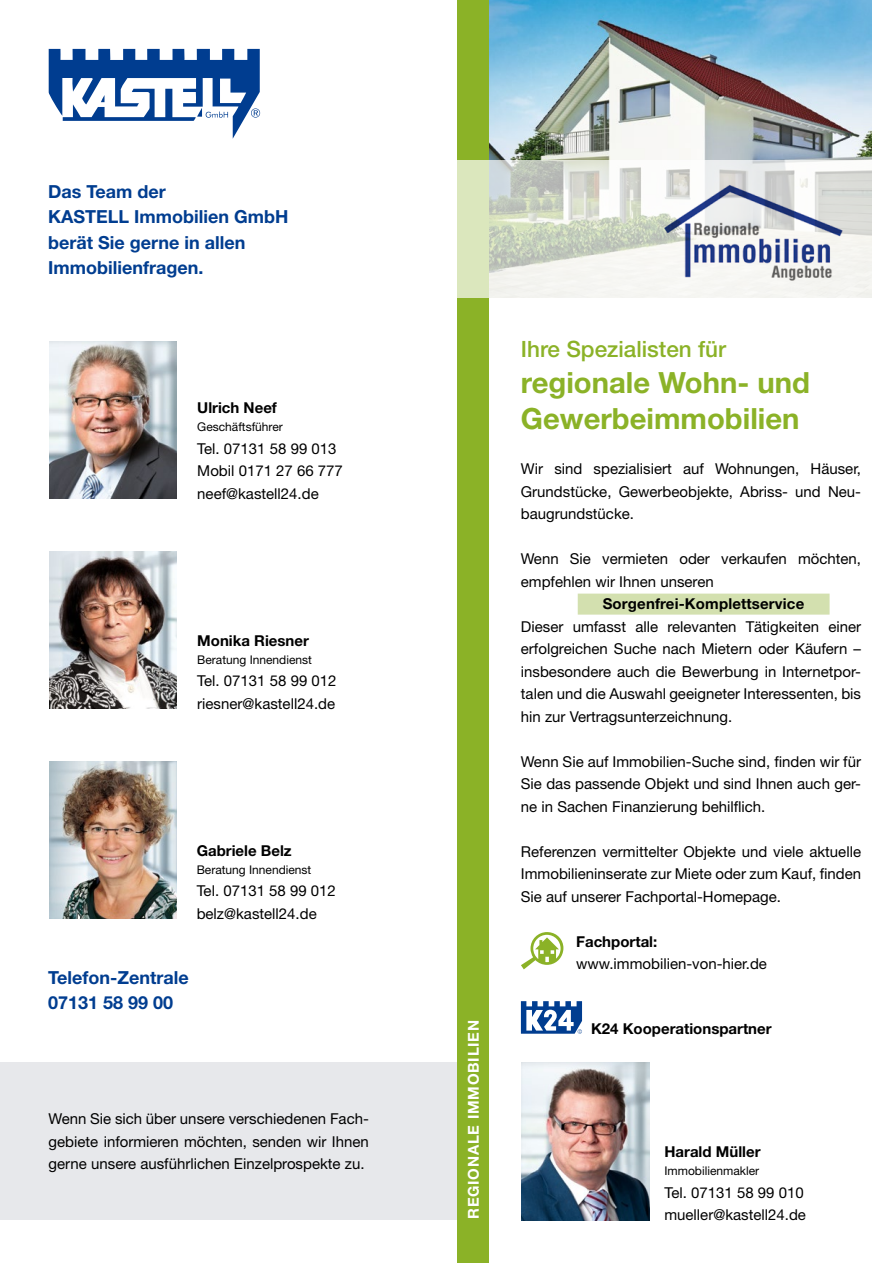
<style>
.page{position:relative;width:893px;height:1263px;background:#fff}
.page>*{position:absolute;margin:0;border:0;box-sizing:border-box;transform-origin:0 0}
.t1{font:700 29.25px/36px "Helvetica Neue LT Std";color:#8bb227}
.t2{font:500 22.5px "Helvetica Neue LT Std";color:#8bb227}
.t3{font:700 18px/25.5px "Helvetica Neue LT Std";color:#003d90}
.t4{font:15px/22.5px "Helvetica Neue LT Std";color:#000;text-align:justify}
.t5{font:700 15px "Helvetica Neue LT Std";color:#000}
.t6{font:700 15px "Helvetica Neue LT Std";letter-spacing:.05em;color:#fff}
.t7{font:12px "Helvetica Neue LT Std";color:#000}
</style>
<div class="page">
<div style="left:0;top:1063px;width:457px;height:157px;background:#e7e8eb"></div>
<img style="left:489px;top:0;width:383px;height:160px">
<div style="left:457px;top:0;width:32px;height:1263px;background:#8bb227"></div>
<img style="left:522px;top:1063px;width:127px;height:157px">
<img style="left:49px;top:341px;width:128px;height:158px">
<img style="left:49px;top:551px;width:128px;height:158px">
<img style="left:49px;top:761px;width:128px;height:158px">
<svg style="left:457px;top:160px;width:415px;height:138px"></svg>
<img style="left:635px;top:168px;width:237px;height:113px">
<svg style="left:521px;top:1001px;width:61px;height:33px"></svg>
<div style="left:578px;top:594px;width:252px;height:21px;background:#d3e0af"></div>
<svg style="left:521px;top:932px;width:42px;height:37px"></svg>
<svg style="left:49px;top:49px;width:211px;height:90px"></svg>
<p class="t3" style="left:48px;top:178px;width:242px">Das Team der<br>KASTELL Immobilien GmbH berät Sie gerne in allen<br>Immobilienfragen.</p>
<p class="t5" style="left:197px;top:398px;width:81px">Ulrich Neef</p>
<p class="t7" style="left:197px;top:420px;width:87px">Geschäftsführer</p>
<p class="t4" style="left:197px;top:437px;width:147px;text-align:left">Tel. 07131 58 99 013<br>Mobil 0171 27 66 777 neef@kastell24.de</p>
<p class="t5" style="left:197px;top:631px;width:113px">Monika Riesner</p>
<p class="t7" style="left:197px;top:652px;width:116px">Beratung Innendienst</p>
<p class="t4" style="left:197px;top:669px;width:141px">Tel. 07131 58 99 012 riesner@kastell24.de</p>
<p class="t5" style="left:197px;top:841px;width:96px">Gabriele Belz</p>
<p class="t7" style="left:197px;top:862px;width:116px">Beratung Innendienst</p>
<p class="t4" style="left:197px;top:879px;width:141px">Tel. 07131 58 99 012 belz@kastell24.de</p>
<p class="t3" style="left:48px;top:964px;width:142px">Telefon-Zentrale<br>07131 58 99 00</p>
<p class="t4" style="left:49px;top:1107px;width:322px">Wenn Sie sich über unsere verschiedenen Fach&shy;gebiete informieren möchten, senden wir Ihnen gerne unsere ausführlichen Einzelprospekte zu.</p>
<p class="t6" style="left:464px;top:1219px;width:200px;rotate:-90deg">REGIONALE IMMOBILIEN</p>
<h2 class="t2" style="left:521px;top:336px;width:207px">Ihre Spezialisten für</h2>
<h1 class="t1" style="left:521px;top:364px;width:291px">regionale Wohn- und<br>Gewerbeimmobilien</h1>
<p class="t4" style="left:521px;top:458px;width:342px">Wir sind spezialisiert auf Wohnungen, Häuser, Grundstücke, Gewerbeobjekte, Abriss- und Neu&shy;baugrundstücke.</p>
<p class="t4" style="left:521px;top:548px;width:342px">Wenn Sie vermieten oder verkaufen möchten, empfehlen wir Ihnen unseren</p>
<p class="t5" style="left:603px;top:595px;width:203px">Sorgenfrei-Komplettservice</p>
<p class="t4" style="left:521px;top:615px;width:342px">Dieser umfasst alle relevanten Tätigkeiten einer erfolgreichen Suche nach Mietern oder Käufern – insbesondere auch die Bewerbung in Internetpor&shy;talen und die Auswahl geeigneter Interessenten, bis hin zur Vertragsunterzeichnung.</p>
<p class="t4" style="left:521px;top:750px;width:342px">Wenn Sie auf Immobilien-Suche sind, finden wir für Sie das passende Objekt und sind Ihnen auch ger&shy;ne in Sachen Finanzierung behilflich.</p>
<p class="t4" style="left:521px;top:840px;width:342px">Referenzen vermittelter Objekte und viele aktuelle Immobilieninserate zur Miete oder zum Kauf, finden Sie auf unserer Fachportal-Homepage.</p>
<p class="t5" style="left:576px;top:932px;width:83px">Fachportal:</p>
<p class="t4" style="left:576px;top:953px;width:192px">www.immobilien-von-hier.de</p>
<p class="t5" style="left:591px;top:1020px;width:182px">K24 Kooperationspartner</p>
<p class="t5" style="left:664px;top:1142px;width:98px">Harald Müller</p>
<p class="t7" style="left:664px;top:1163px;width:96px">Immobilienmakler</p>
<p class="t4" style="left:664px;top:1181px;width:141px">Tel. 07131 58 99 010</p>
<p class="t4" style="left:664px;top:1203px;width:143px">mueller@kastell24.de</p>
</div>
